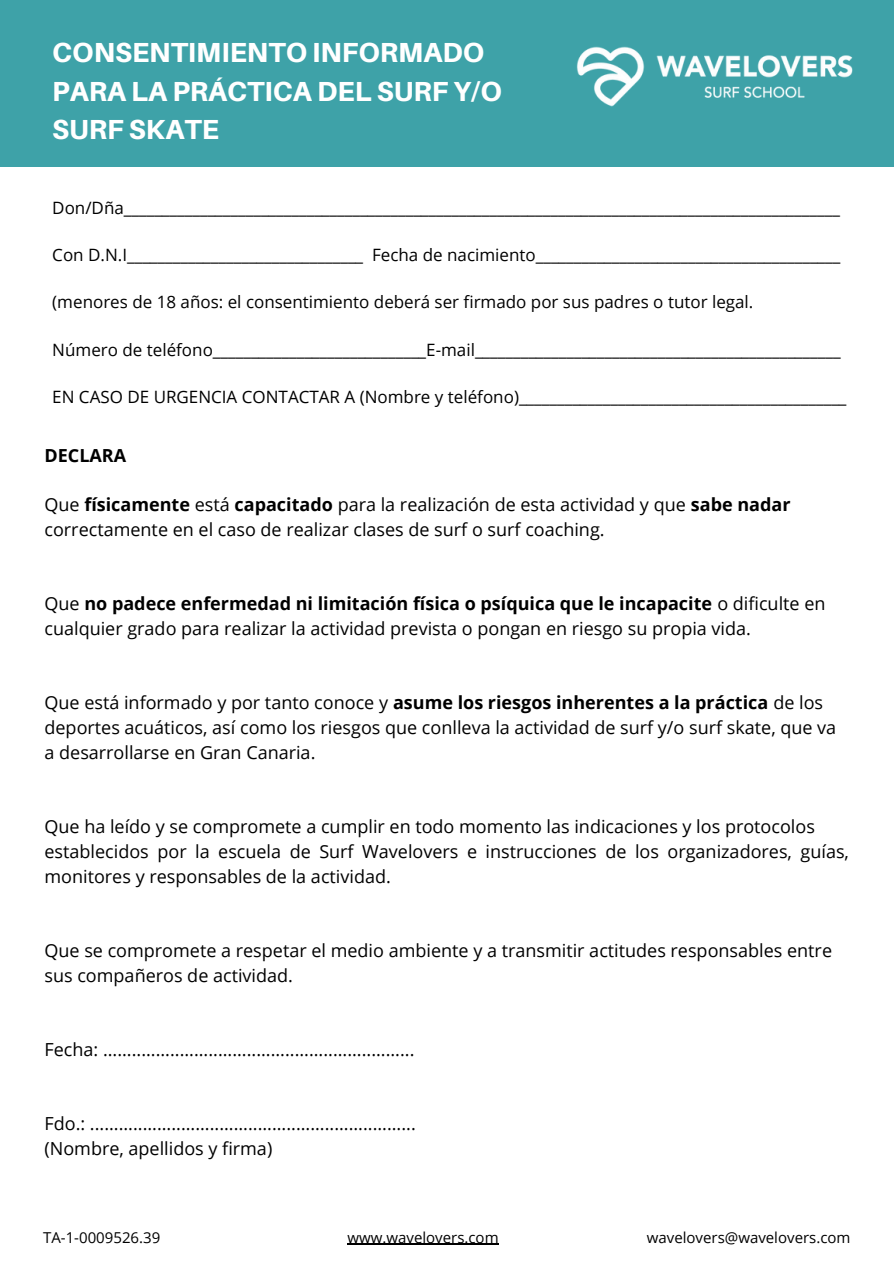
<style>
.page{position:relative;width:894px;height:1264px;background:#fff}
.page>*{position:absolute;margin:0;border:0;box-sizing:border-box;transform-origin:0 0}
.t1{font:800 27.6px/38.2px "Aileron";color:#fff}
.t2{font:18px/24.8px "Open Sans";color:#000}
.t3{font:700 18px "Open Sans";color:#000}
.t4{font:16.95px "Open Sans";color:#000}
.t5{font:15px "Open Sans";color:#000}
.s1{font-weight:700}
</style>
<div class="page">
<div style="left:0;top:0;width:893px;height:167px;background:#3ea2a8"></div>
<img style="left:576px;top:46px;width:277px;height:61px">
<hr style="left:347px;top:1243px;width:151px;height:1px;background:#000">
<p class="t1" style="left:52px;top:33px;width:451px">CONSENTIMIENTO INFORMADO<br>PARA LA PRÁCTICA DEL SURF Y/O<br>SURF SKATE</p>
<h3 class="t4" style="left:52px;top:195px;width:789px">Don/Dña______________________________________________________________________________________________</h3>
<h3 class="t4" style="left:52px;top:243px;width:789px">Con D.N.I_______________________________ Fecha de nacimiento________________________________________</h3>
<h3 class="t4" style="left:52px;top:290px;width:702px">(menores de 18 años: el consentimiento deberá ser firmado por sus padres o tutor legal.</h3>
<h3 class="t4" style="left:52px;top:337px;width:789px">Número de teléfono____________________________E-mail________________________________________________</h3>
<h3 class="t4" style="left:52px;top:384px;width:795px">EN CASO DE URGENCIA CONTACTAR A (Nombre y teléfono)___________________________________________</h3>
<h2 class="t3" style="left:44px;top:442px;width:83px">DECLARA</h2>
<h3 class="t2" style="left:44px;top:492px;width:747px">Que <span class="s1">físicamente</span> está <span class="s1">capacitado</span> para la realización de esta actividad y que <span class="s1">sabe nadar </span>correctamente en el caso de realizar clases de surf o surf coaching.</h3>
<h3 class="t2" style="left:44px;top:591px;width:782px">Que <span class="s1">no padece enfermedad ni limitación física o psíquica que le incapacite</span> o dificulte en cualquier grado para realizar la actividad prevista o pongan en riesgo su propia vida.</h3>
<h3 class="t2" style="left:44px;top:690px;width:793px">Que está informado y por tanto conoce y <span class="s1">asume los riesgos inherentes a la práctica</span> de los deportes acuáticos, así como los riesgos que conlleva la actividad de surf y/o surf skate, que va a desarrollarse en Gran Canaria.</h3>
<h3 class="t2" style="left:44px;top:813px;width:805px">Que ha leído y se compromete a cumplir en todo momento las indicaciones y los protocolos establecidos por la escuela de Surf Wavelovers e instrucciones de los organizadores, guías, monitores y responsables de la actividad.</h3>
<h3 class="t2" style="left:44px;top:937px;width:788px">Que se compromete a respetar el medio ambiente y a transmitir actitudes responsables entre sus compañeros de actividad.</h3>
<h3 class="t2" style="left:44px;top:1036px;width:371px">Fecha: .................................................................</h3>
<h3 class="t2" style="left:44px;top:1110px;width:372px">Fdo.: .................................................................... (Nombre, apellidos y firma)</h3>
<p class="t5" style="left:43px;top:1226px;width:119px">TA-1-0009526.39</p>
<p class="t5" style="left:347px;top:1226px;width:153px">www.wavelovers.com</p>
<p class="t5" style="left:646px;top:1226px;width:205px">wavelovers@wavelovers.com</p>
</div>
